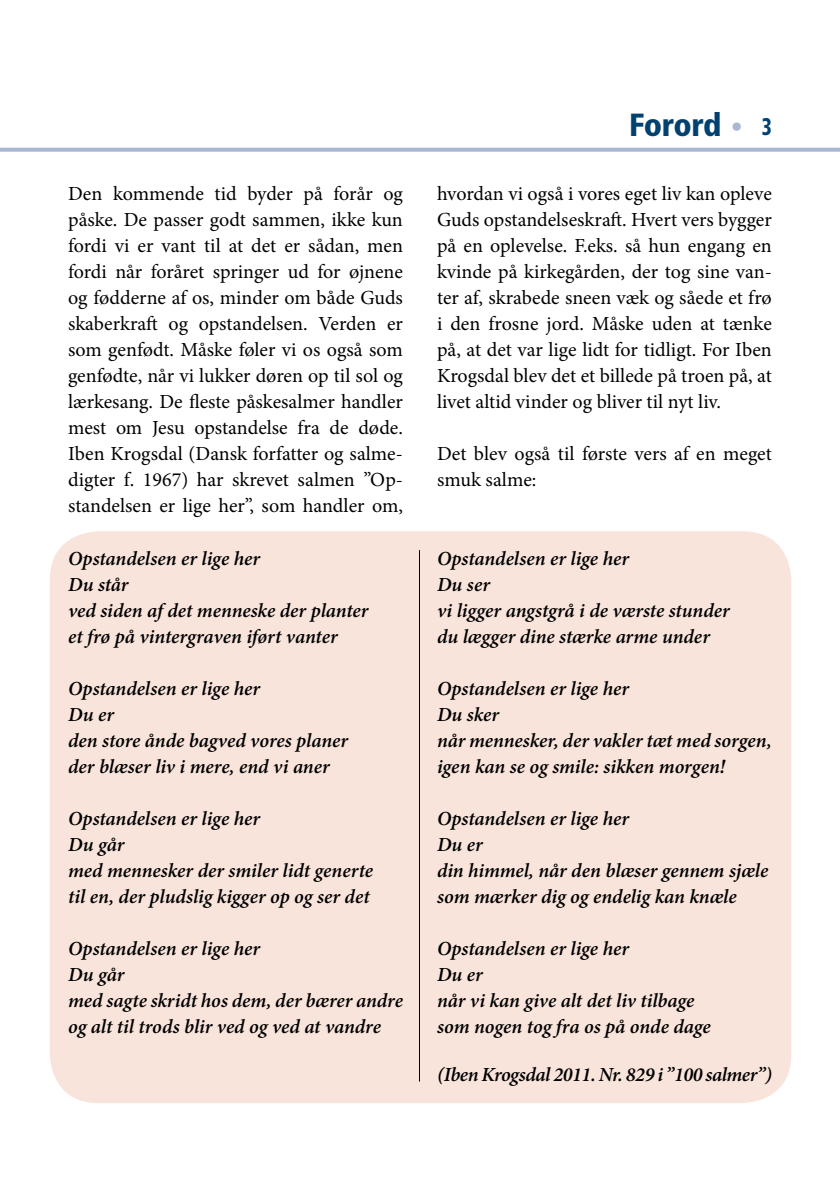
<style>
.page{position:relative;width:840px;height:1191px;background:#fff}
.page>*{position:absolute;margin:0;border:0;box-sizing:border-box;transform-origin:0 0}
.t1{font:900 condensed 32px "Frutiger";color:#004170}
.t2{font:20px/26px "Minion Pro";color:#000;text-align:justify}
.t3{font:italic 600 20px/26px "Minion Pro";letter-spacing:-.005em;color:#000}
.s1{font-size:24px;color:#a9b8d2}
.s2{font-size:24px}
</style>
<div class="page">
<svg style="left:0;top:148px;width:839px;height:4px;background:#afbdd5"></svg>
<div style="left:50px;top:531px;width:740px;height:572px;background:#f9e4db;border-radius:48px"></div>
<hr style="left:419px;top:550px;width:1px;height:531px;background:#000">
<h1 class="t1" style="left:628px;top:106px;width:144px">Forord <span class="s1">•</span> <span class="s2">3</span></h1>
<p class="t2" style="left:68px;top:181px;width:336px">Den kommende tid byder på forår og påske. De passer godt sammen, ikke kun fordi vi er vant til at det er sådan, men fordi når foråret springer ud for øjnene og fødderne af os, minder om både Guds skaberkraft og opstandelsen. Verden er som genfødt. Måske føler vi os også som genfødte, når vi lukker døren op til sol og lærkesang. De fleste påskesalmer handler mest om Jesu opstandelse fra de døde.<br>Iben Krogsdal (Dansk forfatter og salme&shy;digter f. 1967) har skrevet salmen ”Op&shy;standelsen er lige her”, som handler om,</p>
<p class="t2" style="left:437px;top:181px;width:336px">hvordan vi også i vores eget liv kan opleve Guds opstandelseskraft. Hvert vers bygger på en oplevelse. F.eks. så hun engang en kvinde på kirkegården, der tog sine van&shy;ter af, skrabede sneen væk og såede et frø i den frosne jord. Måske uden at tænke på, at det var lige lidt for tidligt. For Iben Krogsdal blev det et billede på troen på, at livet altid vinder og bliver til nyt liv.</p>
<p class="t2" style="left:437px;top:441px;width:336px">Det blev også til første vers af en meget smuk salme:</p>
<p class="t3" style="left:68px;top:545px;width:302px">Opstandelsen er lige her<br>Du står<br>ved siden af det menneske der planter et frø på vintergraven iført vanter</p>
<p class="t3" style="left:68px;top:675px;width:281px">Opstandelsen er lige her<br>Du er<br>den store ånde bagved vores planer der blæser liv i mere, end vi aner</p>
<p class="t3" style="left:68px;top:805px;width:306px">Opstandelsen er lige her<br>Du går<br>med mennesker der smiler lidt generte til en, der pludslig kigger op og ser det</p>
<p class="t3" style="left:68px;top:935px;width:336px">Opstandelsen er lige her<br>Du går<br>med sagte skridt hos dem, der bærer andre og alt til trods blir ved og ved at vandre</p>
<p class="t3" style="left:437px;top:545px;width:294px">Opstandelsen er lige her<br>Du ser<br>vi ligger angstgrå i de værste stunder du lægger dine stærke arme under</p>
<p class="t3" style="left:437px;top:675px;width:336px">Opstandelsen er lige her<br>Du sker<br>når mennesker, der vakler tæt med sorgen, igen kan se og smile: sikken morgen!</p>
<p class="t3" style="left:437px;top:805px;width:332px">Opstandelsen er lige her<br>Du er<br>din himmel, når den blæser gennem sjæle som mærker dig og endelig kan knæle</p>
<p class="t3" style="left:437px;top:935px;width:275px">Opstandelsen er lige her<br>Du er<br>når vi kan give alt det liv tilbage som nogen tog fra os på onde dage</p>
<p class="t3" style="left:437px;top:1061px;width:336px">(Iben Krogsdal 2011. Nr. 829 i ”100 salmer”)</p>
</div>
